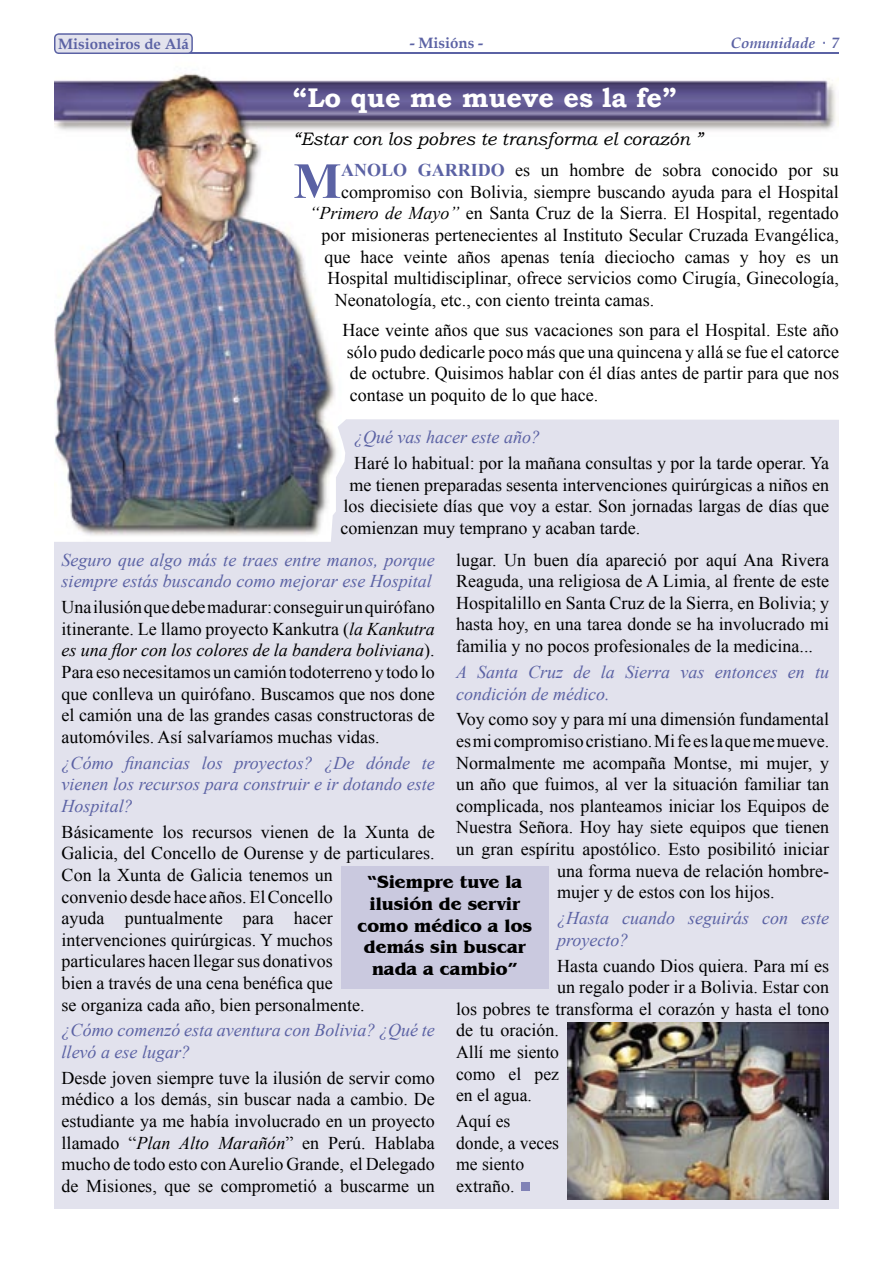
<style>
.page{position:relative;width:893px;height:1263px;background:#fff}
.page>*{position:absolute;margin:0;border:0;box-sizing:border-box;transform-origin:0 0}
.t1{font:700 50.55px "Times New Roman";color:#5b62a4}
.t2{font:700 27px "Bookman Old Style";color:#fff}
.t3{font:18px/21.6px "Times New Roman";color:#000;text-align:justify}
.t4{font:italic 18px/21.6px "Times New Roman";color:#5b62a4}
.t5{font:700 18px/21.6px "Benguiat IT Cby BT";color:#000;text-align:center}
.t6{font:italic 18px "Bookman Old Style";color:#000}
.t7{font:700 15px "Book Antiqua";color:#5b62a4}
.t8{font:italic 700 15px "Book Antiqua";color:#5b62a4}
.s1{font-weight:700;color:#5b62a4}
.s2{font-style:italic}
</style>
<div class="page">
<img style="left:54px;top:73px;width:785px;height:346px">
<div style="left:54px;top:419px;width:785px;height:790px;background:#e2e2ed"></div>
<hr style="left:58px;top:52px;width:781px;height:2px;background:#5b62a4">
<svg style="left:54px;top:33px;width:139px;height:21px;background:#cdcee1"></svg>
<div style="left:341px;top:866px;width:208px;height:123px;background:#cac9df"></div>
<img style="left:568px;top:1022px;width:260px;height:178px">
<div style="left:521px;top:1182px;width:9px;height:8px;background:#8082b6"></div>
<p class="t7" style="left:58px;top:33px;width:132px">Misioneiros de Alá</p>
<p class="t7" style="left:410px;top:33px;width:75px">- Misións -</p>
<p class="t8" style="left:731px;top:32px;width:110px">Comunidade · 7</p>
<h2 class="t2" style="left:293px;top:78px;width:385px">“Lo que me mueve es la fe”</h2>
<p class="t6" style="left:293px;top:127px;width:412px">“Estar con los pobres te transforma el corazón ”</p>
<h1 class="t1" style="left:293px;top:146px;width:49px">M</h1>
<p class="t3" style="left:341px;top:159px;width:499px"><span class="s1">ANOLO GARRIDO</span> es un hombre de sobra conocido por su</p>
<p class="t3" style="left:341px;top:181px;width:499px">compromiso con Bolivia, siempre buscando ayuda para el Hospital</p>
<p class="t3" style="left:309px;top:202px;width:531px"><span class="s2">“Primero de Mayo”</span> en Santa Cruz de la Sierra. El Hospital, regentado</p>
<p class="t3" style="left:321px;top:224px;width:519px">por misioneras pertenecientes al Instituto Secular Cruzada Evangélica,</p>
<p class="t3" style="left:324px;top:246px;width:516px">que hace veinte años apenas tenía dieciocho camas y hoy es un</p>
<p class="t3" style="left:327px;top:267px;width:513px">Hospital multidisciplinar, ofrece servicios como Cirugía, Ginecología,</p>
<p class="t3" style="left:335px;top:289px;width:321px">Neonatología, etc., con ciento treinta camas.</p>
<p class="t3" style="left:342px;top:319px;width:498px">Hace veinte años que sus vacaciones son para el Hospital. Este año sólo pudo dedicarle poco más que una quincena y allá se fue el catorce de octubre. Quisimos hablar con él días antes de partir para que nos contase un poquito de lo que hace.</p>
<p class="t4" style="left:354px;top:426px;width:187px">¿Qué vas hacer este año?</p>
<p class="t3" style="left:354px;top:452px;width:477px">Haré lo habitual: por la mañana consultas y por la tarde operar. Ya</p>
<p class="t3" style="left:350px;top:474px;width:481px">me tienen preparadas sesenta intervenciones quirúrgicas a niños en</p>
<p class="t3" style="left:344px;top:495px;width:487px">los diecisiete días que voy a estar. Son jornadas largas de días que</p>
<p class="t3" style="left:340px;top:517px;width:301px">comienzan muy temprano y acaban tarde.</p>
<p class="t3" style="left:456px;top:549px;width:375px">lugar. Un buen día apareció por aquí Ana Rivera Reaguda, una religiosa de A Limia, al frente de este Hospitalillo en Santa Cruz de la Sierra, en Bolivia; y hasta hoy, en una tarea donde se ha involucrado mi familia y no pocos profesionales de la medicina...</p>
<p class="t4" style="left:456px;top:661px;width:375px">A Santa Cruz de la Sierra vas entonces en tu condición de médico.</p>
<p class="t3" style="left:456px;top:708px;width:375px">Voy como soy y para mí una dimensión fundamental</p>
<p class="t3" style="left:456px;top:730px;width:375px">es mi compromiso cristiano. Mi fe es la que me mueve.</p>
<p class="t3" style="left:456px;top:751px;width:375px">Normalmente me acompaña Montse, mi mujer, y</p>
<p class="t3" style="left:456px;top:773px;width:375px">un año que fuimos, al ver la situación familiar tan</p>
<p class="t3" style="left:456px;top:795px;width:375px">complicada, nos planteamos iniciar los Equipos de</p>
<p class="t3" style="left:456px;top:816px;width:375px">Nuestra Señora. Hoy hay siete equipos que tienen</p>
<p class="t3" style="left:456px;top:838px;width:375px">un gran espíritu apostólico. Esto posibilitó iniciar</p>
<p class="t3" style="left:557px;top:859px;width:273px">una forma nueva de relación hombre-</p>
<p class="t3" style="left:557px;top:881px;width:219px">mujer y de estos con los hijos.</p>
<p class="t4" style="left:557px;top:907px;width:273px">¿Hasta cuando seguirás con este proyecto?</p>
<p class="t3" style="left:557px;top:954px;width:273px">Hasta cuando Dios quiera. Para mí es</p>
<p class="t3" style="left:557px;top:976px;width:273px">un regalo poder ir a Bolivia. Estar con</p>
<p class="t3" style="left:456px;top:998px;width:375px">los pobres te transforma el corazón y hasta el tono</p>
<p class="t3" style="left:456px;top:1019px;width:105px">de tu oración.</p>
<p class="t3" style="left:456px;top:1041px;width:105px">Allí me siento</p>
<p class="t3" style="left:456px;top:1062px;width:105px">como el pez</p>
<p class="t3" style="left:456px;top:1084px;width:77px">en el agua.</p>
<p class="t3" style="left:456px;top:1110px;width:105px;text-align:left">Aquí es donde, a veces me siento extraño.</p>
<p class="t4" style="left:62px;top:548px;width:375px">Seguro que algo más te traes entre manos, porque siempre estás buscando como mejorar ese Hospital</p>
<p class="t3" style="left:62px;top:596px;width:375px">Una ilusión que debe madurar: conseguir un quirófano itinerante. Le llamo proyecto Kankutra (<span class="s2">la Kankutra es una flor con los colores de la bandera boliviana</span>).<br>Para eso necesitamos un camión todoterreno y todo lo que conlleva un quirófano. Buscamos que nos done el camión una de las grandes casas constructoras de automóviles. Así salvaríamos muchas vidas.</p>
<p class="t4" style="left:62px;top:751px;width:375px;text-align:justify">¿Cómo financias los proyectos? ¿De dónde te vienen los recursos para construir e ir dotando este Hospital?</p>
<p class="t3" style="left:62px;top:820px;width:375px;text-align:left">Básicamente los recursos vienen de la Xunta de Galicia, del Concello de Ourense y de particulares.<br>Con la Xunta de Galicia tenemos un<br>convenio desde hace años. El Concello<br>ayuda puntualmente para hacer intervenciones quirúrgicas. Y muchos<br>particulares hacen llegar sus donativos<br>bien a través de una cena benéfica que<br>se organiza cada año, bien personalmente.</p>
<p class="t4" style="left:62px;top:1019px;width:375px">¿Cómo comenzó esta aventura con Bolivia? ¿Qué te llevó a ese lugar?</p>
<p class="t3" style="left:62px;top:1067px;width:375px">Desde joven siempre tuve la ilusión de servir como médico a los demás, sin buscar nada a cambio. De estudiante ya me había involucrado en un proyecto llamado “<span class="s2">Plan Alto Marañón</span>” en Perú. Hablaba mucho de todo esto con Aurelio Grande, el Delegado de Misiones, que se comprometió a buscarme un</p>
<p class="t5" style="left:358px;top:871px;width:176px">“Siempre tuve la ilusión de servir como médico a los demás sin buscar nada a cambio”</p>
</div>
